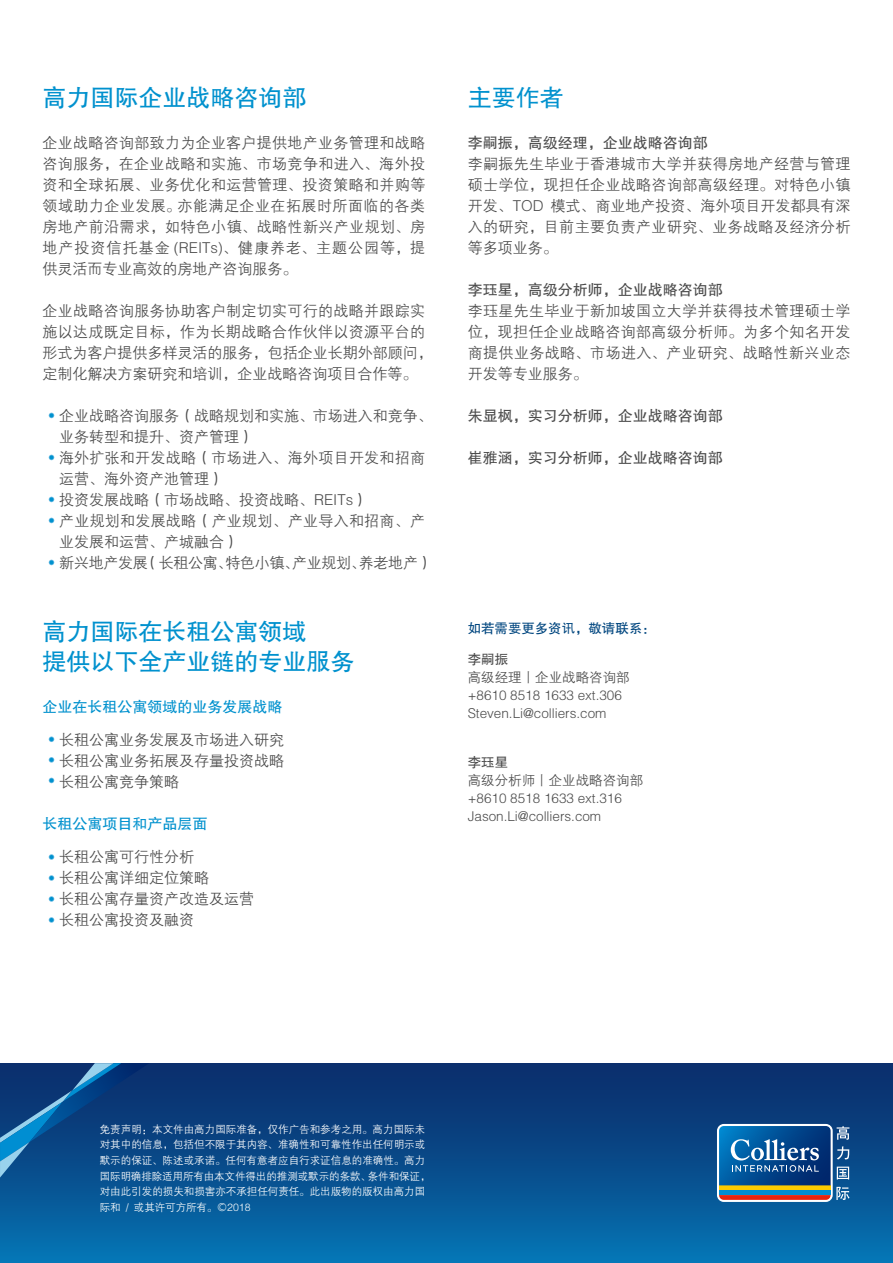
<style>
.page{position:relative;width:893px;height:1263px;background:#fff}
.page>*{position:absolute;margin:0;border:0;box-sizing:border-box;transform-origin:0 0}
.t1{font:24px/30px "FZHTJW GB1 0";color:#0091ce}
.t2{font:15px/21px "FZZDXJW GB1 0";color:#4b4b4b;text-align:justify}
.t3{font:15px/21px "FZZDXJW GB1 0";letter-spacing:.02em;color:#4b4b4b}
.t4{font:15px "FZHTJW GB1 0";color:#4b4b4b}
.t5{font:15px "FZHTJW GB1 0";color:#0091ce}
.t6{font:13.5px/18px "FZZDXJW GB1 0";color:#4b4b4b}
.t7{font:13.5px "FZHTJW GB1 0";letter-spacing:-.005em;color:#00467f}
.t8{font:13.5px "FZHTJW GB1 0";color:#4b4b4b}
.t9{font:10.5px/15.6px "FZZDXJW GB1 0";color:#fff}
.s1{font-family:"Microsoft Ya Hei";font-weight:300}
</style>
<div class="page">
<div style="left:0;top:1063px;width:893px;height:200px;background:linear-gradient(to bottom,#0b2967,#0572b2)"></div>
<svg style="left:0;top:1063px;width:149px;height:114px;background:#0e4a88"></svg>
<svg style="left:717px;top:1124px;width:133px;height:78px;background:#457299"></svg>
<svg style="left:49px;top:413px;width:5px;height:5px"></svg>
<svg style="left:49px;top:518px;width:5px;height:5px"></svg>
<svg style="left:49px;top:497px;width:5px;height:5px"></svg>
<svg style="left:49px;top:455px;width:5px;height:5px"></svg>
<svg style="left:49px;top:560px;width:5px;height:5px"></svg>
<svg style="left:49px;top:736px;width:5px;height:6px"></svg>
<svg style="left:49px;top:757px;width:5px;height:6px"></svg>
<svg style="left:49px;top:778px;width:5px;height:5px"></svg>
<svg style="left:49px;top:854px;width:5px;height:6px"></svg>
<svg style="left:49px;top:875px;width:5px;height:6px"></svg>
<svg style="left:49px;top:896px;width:5px;height:6px"></svg>
<svg style="left:49px;top:917px;width:5px;height:6px"></svg>
<h1 class="t1" style="left:43px;top:83px;width:265px">高力国际企业战略咨询部</h1>
<p class="t2" style="left:43px;top:132px;width:384px">企业战略咨询部致力为企业客户提供地产业务管理和战略咨询服务，在企业战略和实施、市场竞争和进入、海外投资和全球拓展、业务优化和运营管理、投资策略和并购等领域助力企业发展。亦能满足企业在拓展时所面临的各类房地产前沿需求，如特色小镇、战略性新兴产业规划、房地产投资信托基金 (REITs)、健康养老、主题公园等，提供灵活而专业高效的房地产咨询服务。</p>
<p class="t3" style="left:43px;top:300px;width:392px">企业战略咨询服务协助客户制定切实可行的战略并跟踪实施以达成既定目标，作为长期战略合作伙伴以资源平台的形式为客户提供多样灵活的服务，包括企业长期外部顾问，定制化解决方案研究和培训，企业战略咨询项目合作等。</p>
<p class="t2" style="left:59px;top:405px;width:375px;text-align:left">企业战略咨询服务（战略规划和实施、市场进入和竞争、业务转型和提升、资产管理）<br>海外扩张和开发战略（市场进入、海外项目开发和招商运营、海外资产池管理）<br>投资发展战略（市场战略、投资战略、REITs）<br>产业规划和发展战略（产业规划、产业导入和招商、产业发展和运营、产城融合）<br>新兴地产发展 （长租公寓、特色小镇、产业规划、养老地产）</p>
<h1 class="t1" style="left:43px;top:617px;width:313px">高力国际在长租公寓领域<br>提供以下全产业链的专业服务</h1>
<p class="t5" style="left:43px;top:698px;width:241px">企业在长租公寓领域的业务发展战略</p>
<p class="t2" style="left:59px;top:729px;width:227px">长租公寓业务发展及市场进入研究长租公寓业务拓展及存量投资战略长租公寓竞争策略</p>
<p class="t5" style="left:43px;top:815px;width:166px">长租公寓项目和产品层面</p>
<p class="t2" style="left:59px;top:846px;width:196px;text-align:left">长租公寓可行性分析<br>长租公寓详细定位策略<br>长租公寓存量资产改造及运营长租公寓投资及融资</p>
<h1 class="t1" style="left:468px;top:83px;width:97px">主要作者</h1>
<p class="t4" style="left:468px;top:134px;width:241px">李嗣振，高级经理，企业战略咨询部</p>
<p class="t2" style="left:468px;top:153px;width:384px">李嗣振先生毕业于香港城市大学并获得房地产经营与管理硕士学位，现担任企业战略咨询部高级经理。对特色小镇开发、TOD 模式、商业地产投资、海外项目开发都具有深入的研究，目前主要负责产业研究、业务战略及经济分析等多项业务。</p>
<p class="t4" style="left:468px;top:281px;width:256px">李珏星，高级分析师，企业战略咨询部</p>
<p class="t2" style="left:468px;top:300px;width:384px">李珏星先生毕业于新加坡国立大学并获得技术管理硕士学位，现担任企业战略咨询部高级分析师。为多个知名开发商提供业务战略、市场进入、产业研究、战略性新兴业态开发等专业服务。</p>
<p class="t4" style="left:468px;top:407px;width:256px">朱显枫，实习分析师，企业战略咨询部</p>
<p class="t4" style="left:468px;top:449px;width:256px">崔雅涵，实习分析师，企业战略咨询部</p>
<p class="t7" style="left:468px;top:621px;width:189px">如若需要更多资讯，敬请联系：</p>
<p class="t8" style="left:468px;top:652px;width:42px">李嗣振</p>
<p class="t6" style="left:468px;top:669px;width:163px">高级经理丨企业战略咨询部+8610 8518 1633 ext.306<br>Steven.Li@colliers.com</p>
<p class="t8" style="left:468px;top:755px;width:42px">李珏星</p>
<p class="t6" style="left:468px;top:772px;width:177px">高级分析师丨企业战略咨询部+8610 8518 1633 ext.316<br>Jason.Li@colliers.com</p>
<p class="t9" style="left:100px;top:1122px;width:332px">免责声明 ：本文件由高力国际准备，仅作广告和参考之用。高力国际未对其中的信息，包括但不限于其内容、准确性和可靠性作出任何明示或默示的保证、陈述或承诺。任何有意者应自行求证信息的准确性。高力国际明确排除适用所有由本文件得出的推测或默示的条款、条件和保证，对由此引发的损失和损害亦不承担任何责任。此出版物的版权由高力国际和 / 或其许可方所有。<span class="s1">©</span>2018</p>
</div>
